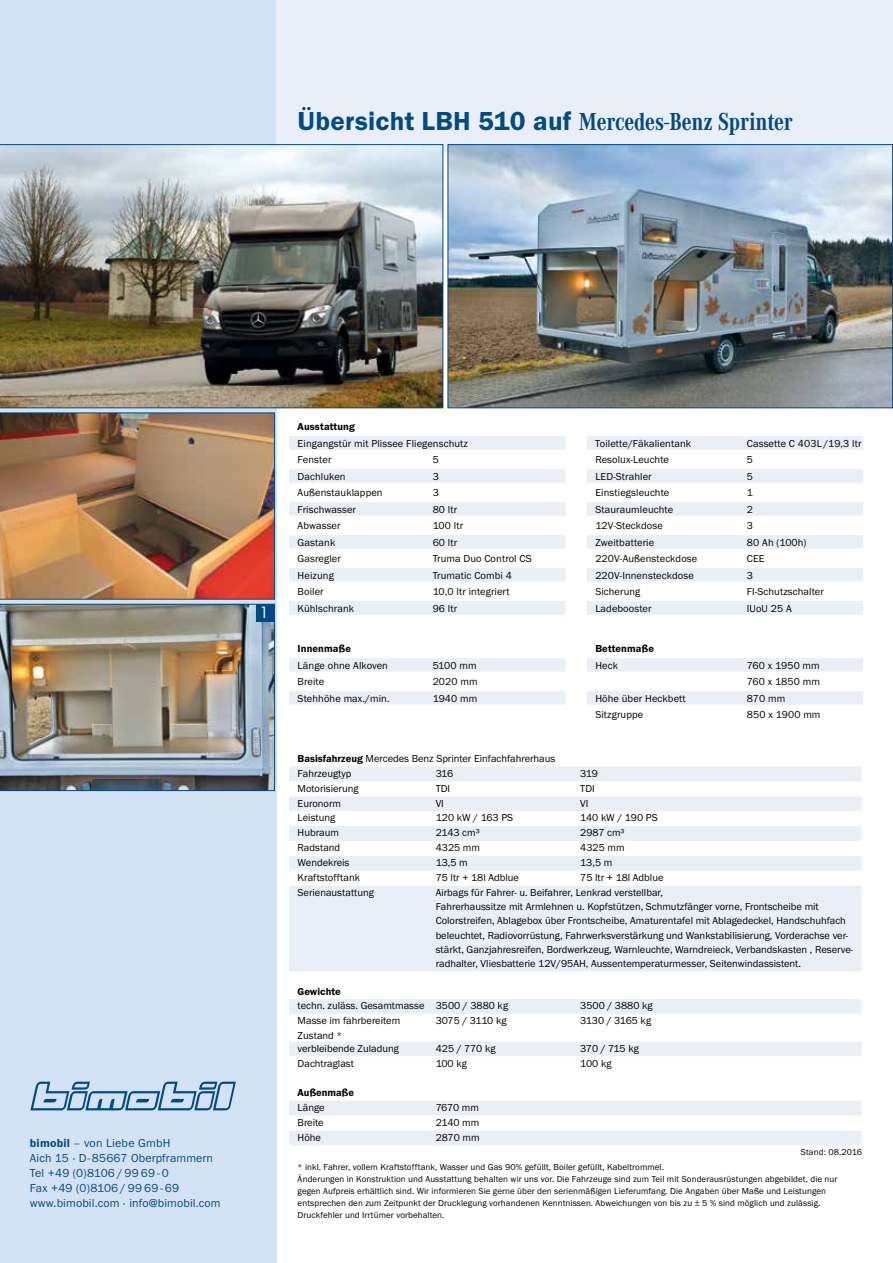
<style>
.page{position:relative;width:893px;height:1263px;background:#fff}
.page>*{position:absolute;margin:0;border:0;box-sizing:border-box;transform-origin:0 0}
.t1{font:700 25.5px "Corporate A Con";letter-spacing:-.005em;color:#004b85}
.t2{font:15.15px "Futura";color:#fff}
.t3{font:12px/15px "Franklin Gothic Itc T";letter-spacing:.01em;color:#004985}
.t4{font:10.5px/14.2px "Franklin Gothic Itc T";color:#000}
.t5{font:600 10.5px "Franklin Gothic Itc T";letter-spacing:.01em;color:#000}
.t6{font:10.5px "Franklin Gothic Itc T";letter-spacing:-.02em;color:#000}
.t7{font:9px/12px "Franklin Gothic Itc T";letter-spacing:.01em;color:#000}
.s1{font-family:"Franklin Gothic Itc T";font-weight:600;font-size:27px}
.s2{font-weight:600}
</style>
<div class="page">
<div style="left:0;top:0;width:276px;height:1263px;background:#d4e3f3"></div>
<div style="left:276px;top:0;width:617px;height:152px;background:#eaeef7"></div>
<div style="left:289px;top:766px;width:572px;height:205px;background:#eaeef7"></div>
<svg style="left:289px;top:781px;width:572px;height:104px"></svg>
<svg style="left:289px;top:999px;width:572px;height:57px"></svg>
<svg style="left:289px;top:1101px;width:572px;height:44px"></svg>
<svg style="left:30px;top:1082px;width:206px;height:28px"></svg>
<img style="left:0;top:144px;width:444px;height:265px">
<img style="left:447px;top:144px;width:446px;height:265px">
<img style="left:0;top:412px;width:275px;height:188px">
<img style="left:0;top:603px;width:275px;height:188px">
<div style="left:289px;top:436px;width:277px;height:14px;background:#eaeef7"></div>
<div style="left:289px;top:469px;width:277px;height:14px;background:#eaeef7"></div>
<div style="left:289px;top:502px;width:277px;height:14px;background:#eaeef7"></div>
<div style="left:289px;top:535px;width:277px;height:14px;background:#eaeef7"></div>
<div style="left:289px;top:568px;width:277px;height:14px;background:#eaeef7"></div>
<div style="left:289px;top:601px;width:277px;height:14px;background:#eaeef7"></div>
<div style="left:289px;top:658px;width:277px;height:14px;background:#eaeef7"></div>
<div style="left:289px;top:691px;width:277px;height:14px;background:#eaeef7"></div>
<div style="left:587px;top:436px;width:276px;height:14px;background:#eaeef7"></div>
<div style="left:587px;top:469px;width:276px;height:14px;background:#eaeef7"></div>
<div style="left:587px;top:502px;width:276px;height:14px;background:#eaeef7"></div>
<div style="left:587px;top:535px;width:276px;height:14px;background:#eaeef7"></div>
<div style="left:587px;top:568px;width:276px;height:14px;background:#eaeef7"></div>
<div style="left:587px;top:601px;width:276px;height:14px;background:#eaeef7"></div>
<div style="left:587px;top:658px;width:276px;height:14px;background:#eaeef7"></div>
<div style="left:587px;top:691px;width:276px;height:14px;background:#eaeef7"></div>
<div style="left:256px;top:604px;width:18px;height:17px;background:#004985"></div>
<h1 class="t1" style="left:298px;top:107px;width:497px"><span class="s1">Übersicht LBH 510 auf</span> Mercedes-Benz Sprinter</h1>
<h2 class="t2" style="left:259px;top:602px;width:11px">1</h2>
<p class="t5" style="left:298px;top:421px;width:59px">Ausstattung</p>
<p class="t4" style="left:298px;top:435px;width:172px;line-height:16.5px">Eingangstür mit Plissee Fliegenschutz<br>Fenster</p>
<p class="t4" style="left:433px;top:452px;width:8px">5</p>
<p class="t4" style="left:298px;top:469px;width:49px">Dachluken</p>
<p class="t4" style="left:433px;top:469px;width:8px">3</p>
<p class="t4" style="left:298px;top:485px;width:86px">Außenstauklappen</p>
<p class="t4" style="left:433px;top:485px;width:8px">3</p>
<p class="t4" style="left:298px;top:502px;width:60px">Frischwasser</p>
<p class="t4" style="left:433px;top:502px;width:26px">80 ltr</p>
<p class="t4" style="left:298px;top:518px;width:45px">Abwasser</p>
<p class="t4" style="left:433px;top:518px;width:32px">100 ltr</p>
<p class="t4" style="left:298px;top:535px;width:39px">Gastank</p>
<p class="t4" style="left:433px;top:535px;width:26px">60 ltr</p>
<p class="t4" style="left:298px;top:551px;width:45px">Gasregler</p>
<p class="t4" style="left:433px;top:551px;width:101px">Truma Duo Control CS</p>
<p class="t4" style="left:298px;top:568px;width:38px">Heizung</p>
<p class="t4" style="left:433px;top:568px;width:81px">Trumatic Combi 4</p>
<p class="t4" style="left:298px;top:584px;width:28px">Boiler</p>
<p class="t4" style="left:433px;top:584px;width:79px">10,0 ltr integriert</p>
<p class="t4" style="left:298px;top:601px;width:58px">Kühlschrank</p>
<p class="t4" style="left:433px;top:601px;width:26px">96 ltr</p>
<p class="t5" style="left:298px;top:643px;width:55px">Innenmaße</p>
<p class="t4" style="left:298px;top:658px;width:92px">Länge ohne Alkoven</p>
<p class="t4" style="left:433px;top:658px;width:45px">5100 mm</p>
<p class="t4" style="left:298px;top:674px;width:28px">Breite</p>
<p class="t4" style="left:433px;top:674px;width:47px">2020 mm</p>
<p class="t4" style="left:298px;top:691px;width:94px">Stehhöhe max./min.</p>
<p class="t4" style="left:433px;top:691px;width:46px">1940 mm</p>
<p class="t4" style="left:595px;top:436px;width:97px">Toilette/Fäkalientank</p>
<p class="t4" style="left:747px;top:436px;width:116px">Cassette C 403L /19,3 ltr</p>
<p class="t4" style="left:595px;top:452px;width:75px">Resolux-Leuchte</p>
<p class="t4" style="left:747px;top:452px;width:8px">5</p>
<p class="t4" style="left:595px;top:469px;width:58px">LED-Strahler</p>
<p class="t4" style="left:747px;top:469px;width:8px">5</p>
<p class="t4" style="left:595px;top:485px;width:76px">Einstiegsleuchte</p>
<p class="t4" style="left:747px;top:485px;width:8px">1</p>
<p class="t4" style="left:595px;top:502px;width:79px">Stauraumleuchte</p>
<p class="t4" style="left:747px;top:502px;width:8px">2</p>
<p class="t4" style="left:595px;top:518px;width:69px">12V-Steckdose</p>
<p class="t4" style="left:747px;top:518px;width:8px">3</p>
<p class="t4" style="left:595px;top:535px;width:60px">Zweitbatterie</p>
<p class="t4" style="left:747px;top:535px;width:61px">80 Ah (100h)</p>
<p class="t4" style="left:595px;top:551px;width:104px">220V-Außensteckdose</p>
<p class="t4" style="left:747px;top:551px;width:19px">CEE</p>
<p class="t4" style="left:595px;top:568px;width:100px">220V-Innensteckdose</p>
<p class="t4" style="left:747px;top:568px;width:8px">3</p>
<p class="t4" style="left:595px;top:584px;width:47px">Sicherung</p>
<p class="t4" style="left:747px;top:584px;width:79px">FI-Schutzschalter</p>
<p class="t4" style="left:595px;top:601px;width:58px">Ladebooster</p>
<p class="t4" style="left:747px;top:601px;width:47px">IUoU 25 A</p>
<p class="t5" style="left:595px;top:643px;width:60px">Bettenmaße</p>
<p class="t4" style="left:595px;top:658px;width:24px">Heck</p>
<p class="t4" style="left:747px;top:657px;width:75px;line-height:16.5px">760 x 1950 mm<br>760 x 1850 mm</p>
<p class="t4" style="left:595px;top:691px;width:92px">Höhe über Heckbett</p>
<p class="t4" style="left:747px;top:691px;width:40px">870 mm</p>
<p class="t4" style="left:595px;top:707px;width:49px">Sitzgruppe</p>
<p class="t4" style="left:747px;top:707px;width:75px">850 x 1900 mm</p>
<p class="t4" style="left:298px;top:751px;width:259px;line-height:14.9px"><span class="s2">Basisfahrzeug</span> Mercedes Benz Sprinter Einfachfahrerhaus<br>Fahrzeugtyp</p>
<p class="t4" style="left:436px;top:766px;width:19px">316</p>
<p class="t4" style="left:580px;top:766px;width:19px">319</p>
<p class="t4" style="left:298px;top:781px;width:62px">Motorisierung</p>
<p class="t4" style="left:436px;top:781px;width:16px">TDI</p>
<p class="t4" style="left:580px;top:781px;width:16px">TDI</p>
<p class="t4" style="left:298px;top:796px;width:45px">Euronorm</p>
<p class="t4" style="left:436px;top:796px;width:10px">VI</p>
<p class="t4" style="left:580px;top:796px;width:10px">VI</p>
<p class="t4" style="left:298px;top:811px;width:39px">Leistung</p>
<p class="t4" style="left:436px;top:811px;width:79px">120 kW / 163 PS</p>
<p class="t4" style="left:580px;top:811px;width:79px">140 kW / 190 PS</p>
<p class="t4" style="left:298px;top:825px;width:43px">Hubraum</p>
<p class="t4" style="left:436px;top:825px;width:46px">2143 cm³</p>
<p class="t4" style="left:580px;top:825px;width:46px">2987 cm³</p>
<p class="t4" style="left:298px;top:840px;width:44px">Radstand</p>
<p class="t4" style="left:436px;top:840px;width:46px">4325 mm</p>
<p class="t4" style="left:580px;top:840px;width:46px">4325 mm</p>
<p class="t4" style="left:298px;top:855px;width:53px">Wendekreis</p>
<p class="t4" style="left:436px;top:855px;width:34px">13,5 m</p>
<p class="t4" style="left:580px;top:855px;width:34px">13,5 m</p>
<p class="t4" style="left:298px;top:870px;width:64px">Kraftstofftank</p>
<p class="t4" style="left:436px;top:870px;width:85px">75 ltr + 18l Adblue</p>
<p class="t4" style="left:580px;top:870px;width:85px">75 ltr + 18l Adblue</p>
<p class="t4" style="left:298px;top:885px;width:78px">Serienaustattung</p>
<p class="t4" style="left:436px;top:885px;width:419px">Airbags für Fahrer- u. Beifahrer, Lenkrad verstellbar,<br>Fahrerhaussitze mit Armlehnen u. Kopfstützen, Schmutzfänger vorne, Frontscheibe mit Colorstreifen, Ablagebox über Frontscheibe, Amaturentafel mit Ablagedeckel, Handschuhfach beleuchtet, Radiovorrüstung, Fahrwerksverstärkung und Wankstabilisierung, Vorderachse ver&shy;stärkt, Ganzjahresreifen, Bordwerkzeug, Warnleuchte, Warndreieck, Verbandskasten , Reserve&shy;radhalter, Vliesbatterie 12V/95AH, Aussentemperaturmesser, Seitenwindassistent.</p>
<p class="t5" style="left:298px;top:985px;width:44px">Gewichte</p>
<p class="t4" style="left:298px;top:999px;width:212px">techn. zuläss. Gesamtmasse 3500 / 3880 kg</p>
<p class="t4" style="left:580px;top:999px;width:74px">3500 / 3880 kg</p>
<p class="t4" style="left:298px;top:1013px;width:104px;line-height:15px">Masse im fahrbereitem<br>Zustand *</p>
<p class="t6" style="left:436px;top:1015px;width:72px">3075 / 3110 kg</p>
<p class="t4" style="left:580px;top:1013px;width:72px">3130 / 3165 kg</p>
<p class="t4" style="left:298px;top:1041px;width:103px">verbleibende Zuladung</p>
<p class="t4" style="left:436px;top:1041px;width:61px">425 / 770 kg</p>
<p class="t4" style="left:580px;top:1041px;width:60px">370 / 715 kg</p>
<p class="t4" style="left:298px;top:1056px;width:58px">Dachtraglast</p>
<p class="t4" style="left:436px;top:1056px;width:33px">100 kg</p>
<p class="t4" style="left:580px;top:1056px;width:33px">100 kg</p>
<p class="t5" style="left:298px;top:1086px;width:58px">Außenmaße</p>
<p class="t4" style="left:298px;top:1100px;width:28px">Länge</p>
<p class="t4" style="left:436px;top:1100px;width:45px">7670 mm</p>
<p class="t4" style="left:298px;top:1115px;width:28px">Breite</p>
<p class="t4" style="left:436px;top:1115px;width:45px">2140 mm</p>
<p class="t4" style="left:298px;top:1130px;width:25px">Höhe</p>
<p class="t4" style="left:436px;top:1130px;width:46px">2870 mm</p>
<p class="t3" style="left:30px;top:1135px;width:192px"><span class="s2">bimobil</span> – von Liebe GmbH<br>Aich 15 · D- 85667 Oberpframmern<br>Tel +49 (0)8106 / 99 69 - 0<br>Fax +49 (0)8106 / 99 69 - 69 www.bimobil.com · info@bimobil.com</p>
<p class="t7" style="left:801px;top:1145px;width:63px">Stand: 08.2016</p>
<p class="t7" style="left:298px;top:1161px;width:541px">* inkl. Fahrer, vollem Kraftstofftank, Wasser und Gas 90% gefüllt, Boiler gefüllt, Kabeltrommel.<br>Änderungen in Konstruktion und Ausstattung behalten wir uns vor. Die Fahrzeuge sind zum Teil mit Sonderausrüstungen abgebildet, die nur gegen Aufpreis erhältlich sind. Wir informieren Sie gerne über den serienmäßigen Lieferumfang. Die Angaben über Maße und Leistungen entsprechen den zum Zeitpunkt der Drucklegung vorhandenen Kenntnissen. Abweichungen von bis zu ± 5 % sind möglich und zulässig.<br>Druckfehler und Irrtümer vorbehalten.</p>
</div>
